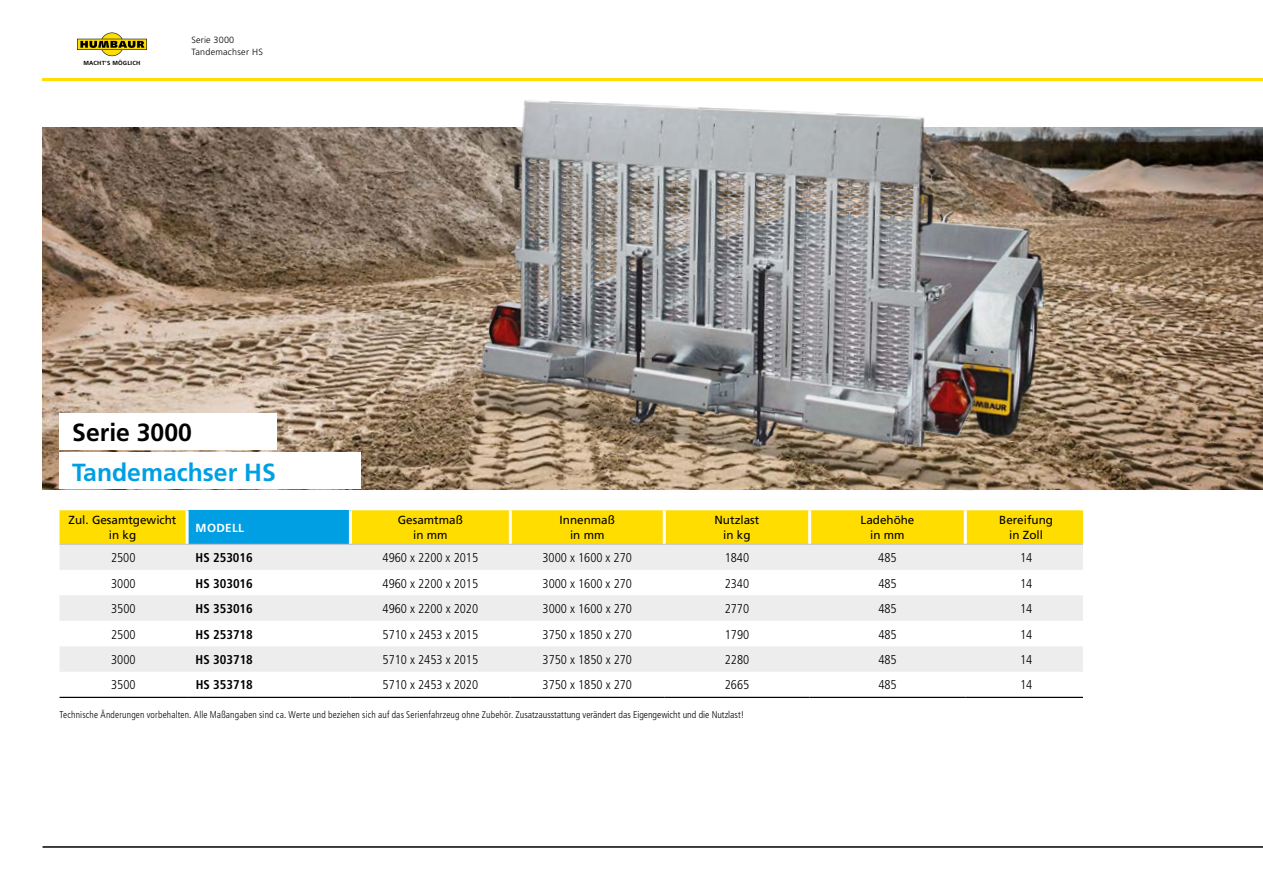
<style>
.page{position:relative;width:1263px;height:893px;background:#fff}
.page>*{position:absolute;margin:0;border:0;box-sizing:border-box;transform-origin:0 0}
.t1{font:24.75px "Frutiger LT 65 Bd";color:#009fe3}
.t2{font:24.75px "Frutiger LT 65 Bd";color:#000}
.t3{font:12.75px "Frutiger LT 47 Lt Cn";color:#000}
.t4{font:12.75px "Frutiger LT 67 Bd Cn";color:#000}
.t5{font:11.7px/15px "Frutiger LT 55 Rm";color:#000;text-align:center}
.t6{font:11.7px "Frutiger LT 65 Bd";letter-spacing:.03em;color:#fff}
.t7{font:9.75px "Frutiger LT 47 Lt Cn";letter-spacing:.015em;color:#000}
.t8{font:9px/12px "Frutiger LT 45 Lt";letter-spacing:.03em;color:#000}
.t9{font:700 5.85px "Frutiger";letter-spacing:.035em;color:#000}
</style>
<div class="page">
<img style="left:43px;top:128px;width:1220px;height:361px">
<div style="left:60px;top:453px;width:301px;height:36px;background:#fff"></div>
<div style="left:60px;top:413px;width:217px;height:36px;background:#fff"></div>
<div style="left:60px;top:510px;width:346px;height:34px;background:#fd0"></div>
<div style="left:187px;top:510px;width:163px;height:34px;background:#009fe3"></div>
<svg style="left:60px;top:545px;width:1023px;height:127px;fill:#ededed"></svg>
<svg style="left:60px;top:696px;width:1023px;height:1px"></svg>
<hr style="left:186px;top:510px;width:3px;height:34px;background:#fff">
<hr style="left:349px;top:510px;width:3px;height:34px;background:#fff">
<hr style="left:60px;top:697px;width:127px;height:1px;background:#000">
<hr style="left:187px;top:697px;width:163px;height:1px;background:#000">
<hr style="left:350px;top:697px;width:160px;height:1px;background:#000">
<hr style="left:510px;top:697px;width:154px;height:1px;background:#000">
<hr style="left:664px;top:697px;width:146px;height:1px;background:#000">
<hr style="left:810px;top:697px;width:155px;height:1px;background:#000">
<hr style="left:965px;top:697px;width:122px;height:1px;background:#000">
<hr style="left:60px;top:544px;width:127px;height:1px;background:#c5c0c3">
<hr style="left:187px;top:544px;width:163px;height:1px;background:#c5c0c3">
<hr style="left:350px;top:544px;width:160px;height:1px;background:#c5c0c3">
<div style="left:1083px;top:507px;width:10px;height:195px;background:#fff"></div>
<hr style="left:43px;top:846px;width:1220px;height:2px;background:#000">
<hr style="left:43px;top:78px;width:1220px;height:3px;background:#fd0">
<svg style="left:77px;top:33px;width:70px;height:23px"></svg>
<img style="left:406px;top:100px;width:758px;height:445px">
<p class="t9" style="left:83px;top:59px;width:59px">MACHT’S MÖGLICH</p>
<p class="t8" style="left:192px;top:34px;width:73px">Serie 3000<br>Tandemachser HS</p>
<h1 class="t2" style="left:72px;top:418px;width:121px">Serie 3000</h1>
<h1 class="t1" style="left:72px;top:458px;width:205px">Tandemachser HS</h1>
<p class="t5" style="left:69px;top:513px;width:109px">Zul. Gesamtgewicht in kg</p>
<p class="t6" style="left:196px;top:521px;width:50px">MODELL</p>
<p class="t5" style="left:398px;top:513px;width:67px">Gesamtmaß in mm</p>
<p class="t5" style="left:560px;top:513px;width:57px">Innenmaß in mm</p>
<p class="t5" style="left:714px;top:513px;width:46px">Nutzlast in kg</p>
<p class="t5" style="left:860px;top:513px;width:55px">Ladehöhe in mm</p>
<p class="t5" style="left:999px;top:513px;width:55px">Bereifung in Zoll</p>
<p class="t3" style="left:111px;top:551px;width:26px">2500</p>
<p class="t4" style="left:196px;top:550px;width:59px">HS 253016</p>
<p class="t3" style="left:383px;top:551px;width:97px">4960 x 2200 x 2015</p>
<p class="t3" style="left:542px;top:551px;width:91px">3000 x 1600 x 270</p>
<p class="t3" style="left:725px;top:551px;width:26px">1840</p>
<p class="t3" style="left:878px;top:551px;width:20px">485</p>
<p class="t3" style="left:1020px;top:551px;width:14px">14</p>
<p class="t3" style="left:111px;top:576px;width:26px">3000</p>
<p class="t4" style="left:196px;top:576px;width:59px">HS 303016</p>
<p class="t3" style="left:383px;top:576px;width:97px">4960 x 2200 x 2015</p>
<p class="t3" style="left:542px;top:576px;width:91px">3000 x 1600 x 270</p>
<p class="t3" style="left:725px;top:576px;width:26px">2340</p>
<p class="t3" style="left:878px;top:576px;width:20px">485</p>
<p class="t3" style="left:1020px;top:576px;width:14px">14</p>
<p class="t3" style="left:111px;top:601px;width:26px">3500</p>
<p class="t4" style="left:196px;top:601px;width:59px">HS 353016</p>
<p class="t3" style="left:383px;top:601px;width:97px">4960 x 2200 x 2020</p>
<p class="t3" style="left:542px;top:601px;width:91px">3000 x 1600 x 270</p>
<p class="t3" style="left:725px;top:601px;width:26px">2770</p>
<p class="t3" style="left:878px;top:601px;width:20px">485</p>
<p class="t3" style="left:1020px;top:601px;width:14px">14</p>
<p class="t3" style="left:111px;top:627px;width:26px">2500</p>
<p class="t4" style="left:196px;top:627px;width:59px">HS 253718</p>
<p class="t3" style="left:383px;top:627px;width:97px">5710 x 2453 x 2015</p>
<p class="t3" style="left:543px;top:627px;width:91px">3750 x 1850 x 270</p>
<p class="t3" style="left:725px;top:627px;width:26px">1790</p>
<p class="t3" style="left:878px;top:627px;width:20px">485</p>
<p class="t3" style="left:1020px;top:627px;width:14px">14</p>
<p class="t3" style="left:111px;top:653px;width:26px">3000</p>
<p class="t4" style="left:196px;top:652px;width:59px">HS 303718</p>
<p class="t3" style="left:383px;top:653px;width:97px">5710 x 2453 x 2015</p>
<p class="t3" style="left:543px;top:653px;width:91px">3750 x 1850 x 270</p>
<p class="t3" style="left:725px;top:653px;width:26px">2280</p>
<p class="t3" style="left:878px;top:653px;width:20px">485</p>
<p class="t3" style="left:1020px;top:653px;width:14px">14</p>
<p class="t3" style="left:111px;top:678px;width:26px">3500</p>
<p class="t4" style="left:196px;top:677px;width:59px">HS 353718</p>
<p class="t3" style="left:383px;top:678px;width:97px">5710 x 2453 x 2020</p>
<p class="t3" style="left:543px;top:678px;width:91px">3750 x 1850 x 270</p>
<p class="t3" style="left:725px;top:678px;width:26px">2665</p>
<p class="t3" style="left:878px;top:678px;width:20px">485</p>
<p class="t3" style="left:1020px;top:678px;width:14px">14</p>
<p class="t7" style="left:60px;top:709px;width:686px">Technische Änderungen vorbehalten. Alle Maßangaben sind ca. Werte und beziehen sich auf das Serienfahrzeug ohne Zubehör. Zusatzausstattung verändert das Eigengewicht und die Nutzlast!</p>
</div>
